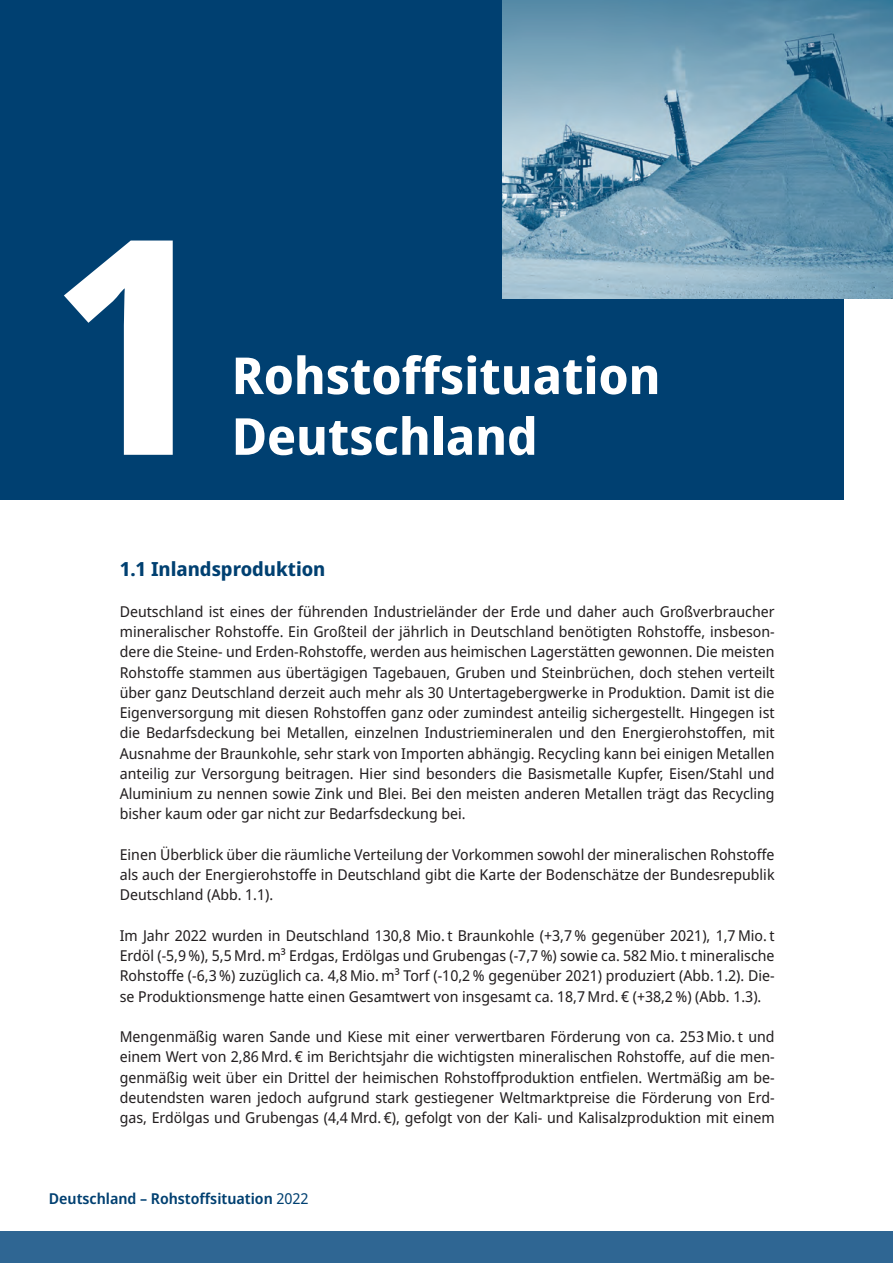
<style>
.page{position:relative;width:893px;height:1263px;background:#fff}
.page>*{position:absolute;margin:0;border:0;box-sizing:border-box;transform-origin:0 0}
.H1-Hauptheadline_mit{font:700 300px "Noto Sans Display";color:#fff}
.H1-Hauptheadline_mit-2{font:700 51px/60.8px "Noto Sans Display";color:#fff}
.H2-Subheadline{font:700 19.5px "Noto Sans Display";color:#004071}
.P-Fliesstext{font:15px/20.2px "Noto Sans Display";color:#231f20;text-align:justify}
.t1{font:600 15px "Noto Sans Display";color:#004071}
.s1{font-weight:400}
</style>
<div class="page">
<div style="left:0;top:1231px;width:893px;height:32px;background:#2f6693"></div>
<div style="left:0;top:0;width:843px;height:500px;background:#004071"></div>
<img style="left:503px;top:0;width:390px;height:298px">
<h1 class="H1-Hauptheadline_mit" style="left:50px;top:133px;width:165px">1</h1>
<h1 class="H1-Hauptheadline_mit-2" style="left:232px;top:346px;width:430px">Rohstoffsituation<br>Deutschland</h1>
<h2 class="H2-Subheadline" style="left:120px;top:555px;width:207px">1.1 Inlandsproduktion</h2>
<p class="P-Fliesstext" style="left:120px;top:602px;width:656px">Deutschland ist eines der führenden Industrieländer der Erde und daher auch Großverbraucher mineralischer Rohstoffe. Ein Großteil der jährlich in Deutschland benötigten Rohstoffe, insbeson&shy;dere die Steine- und Erden-Rohstoffe, werden aus heimischen Lagerstätten gewonnen. Die meisten Rohstoffe stammen aus übertägigen Tagebauen, Gruben und Steinbrüchen, doch stehen verteilt über ganz Deutschland derzeit auch mehr als 30 Untertagebergwerke in Produktion. Damit ist die Eigenversorgung mit diesen Rohstoffen ganz oder zumindest anteilig sichergestellt. Hingegen ist die Bedarfsdeckung bei Metallen, einzelnen Industriemineralen und den Energierohstoffen, mit Ausnahme der Braunkohle, sehr stark von Importen abhängig. Recycling kann bei einigen Metallen anteilig zur Versorgung beitragen. Hier sind besonders die Basismetalle Kupfer, Eisen/Stahl und Aluminium zu nennen sowie Zink und Blei. Bei den meisten anderen Metallen trägt das Recycling bisher kaum oder gar nicht zur Bedarfsdeckung bei.</p>
<p class="P-Fliesstext" style="left:120px;top:845px;width:656px">Einen Überblick über die räumliche Verteilung der Vorkommen sowohl der mineralischen Rohstoffe als auch der Energierohstoffe in Deutschland gibt die Karte der Bodenschätze der Bundesrepublik Deutschland (Abb. 1.1).</p>
<p class="P-Fliesstext" style="left:120px;top:926px;width:656px">Im Jahr 2022 wurden in Deutschland 130,8 Mio. t Braunkohle (+3,7 % gegenüber 2021), 1,7 Mio. t Erdöl (-5,9 %), 5,5 Mrd. m³ Erdgas, Erdölgas und Grubengas (-7,7 %) sowie ca. 582 Mio. t mineralische Rohstoffe (-6,3 %) zuzüglich ca. 4,8 Mio. m³ Torf (-10,2 % gegenüber 2021) produziert (Abb. 1.2). Die&shy;se Produktionsmenge hatte einen Gesamtwert von insgesamt ca. 18,7 Mrd. € (+38,2 %) (Abb. 1.3).</p>
<p class="P-Fliesstext" style="left:120px;top:1027px;width:656px">Mengenmäßig waren Sande und Kiese mit einer verwertbaren Förderung von ca. 253 Mio. t und einem Wert von 2,86 Mrd. € im Berichtsjahr die wichtigsten mineralischen Rohstoffe, auf die men&shy;genmäßig weit über ein Drittel der heimischen Rohstoffproduktion entfielen. Wertmäßig am be&shy;deutendsten waren jedoch aufgrund stark gestiegener Weltmarktpreise die Förderung von Erd&shy;gas, Erdölgas und Grubengas (4,4 Mrd. €), gefolgt von der Kali- und Kalisalzproduktion mit einem</p>
<p class="t1" style="left:49px;top:1188px;width:261px">Deutschland – Rohstoffsituation <span class="s1">2022</span></p>
</div>
